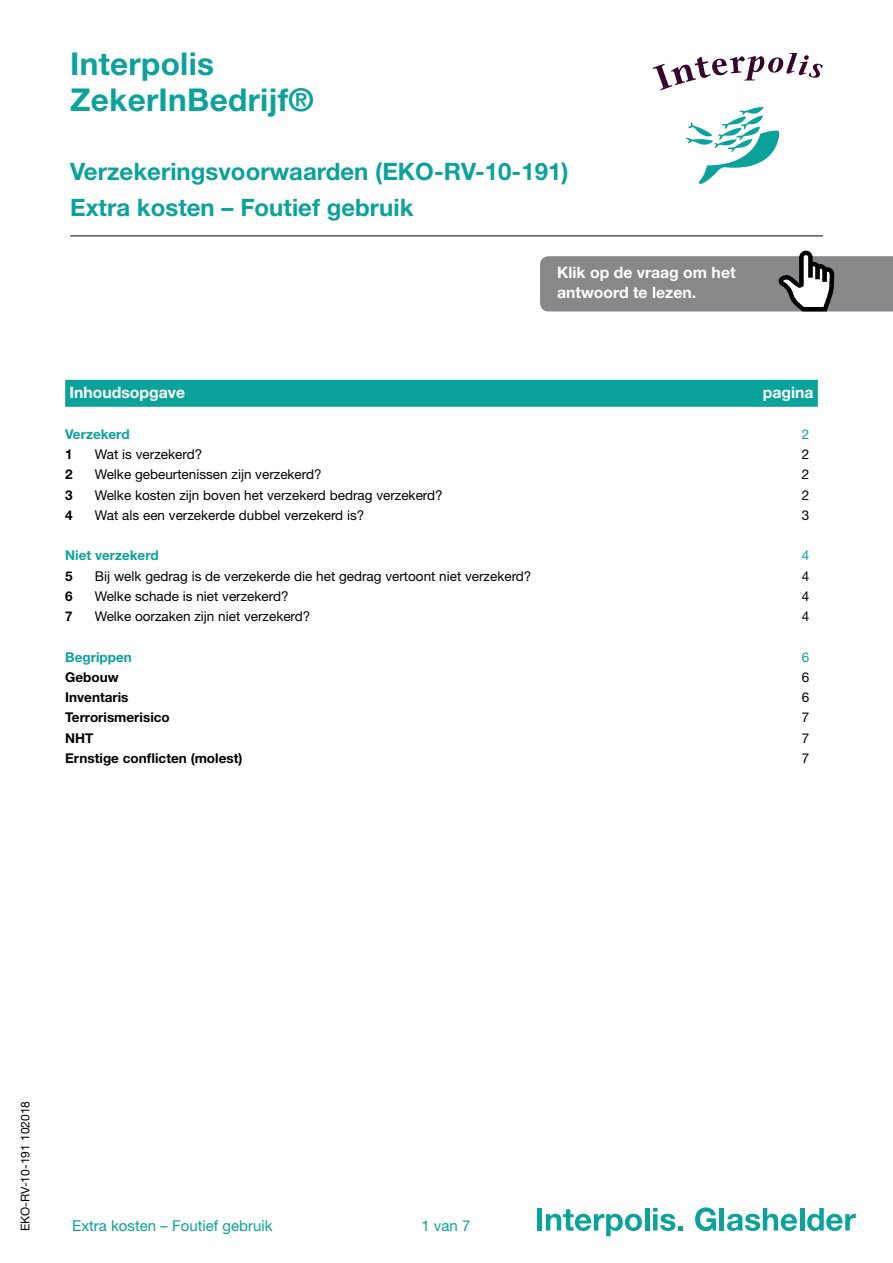
<style>
.page{position:relative;width:893px;height:1263px;background:#fff}
.page>*{position:absolute;margin:0;border:0;box-sizing:border-box;transform-origin:0 0}
.t1{font:700 31.5px/36px "Helvetica Neue LT Std";letter-spacing:.01em;color:#0ba29c}
.t2{font:700 24px/36px "Helvetica Neue LT Std";color:#0ba29c}
.t3{font:700 15.75px/20.2px "Helvetica Neue LT Std";color:#fff}
.t4{font:15px "Helvetica Neue LT Std";color:#0ba29c}
.t5{font:13.5px "Helvetica Neue LT Std";color:#000}
.t6{font:700 13.5px "Helvetica Neue LT Std";color:#000}
.t7{font:700 13.5px "Helvetica Neue LT Std";color:#0ba29c}
.t8{font:13.5px "Helvetica Neue LT Std";color:#0ba29c}
.t9{font:12px "Helvetica Neue LT Std";color:#000}
</style>
<div class="page">
<hr style="left:70px;top:236px;width:753px;height:1px;background:#000">
<div style="left:537px;top:1208px;width:5px;height:22px;background:#0ba29c"></div>
<svg style="left:546px;top:1209px;width:96px;height:27px"></svg>
<hr style="left:645px;top:1208px;width:4px;height:22px;background:#0ba29c">
<svg style="left:653px;top:1208px;width:30px;height:23px"></svg>
<svg style="left:695px;top:1207px;width:21px;height:24px"></svg>
<hr style="left:720px;top:1208px;width:4px;height:22px;background:#0ba29c">
<svg style="left:727px;top:1208px;width:70px;height:23px"></svg>
<hr style="left:800px;top:1208px;width:4px;height:22px;background:#0ba29c">
<svg style="left:807px;top:1208px;width:49px;height:23px"></svg>
<svg style="left:540px;top:251px;width:353px;height:60px;background:#909193"></svg>
<div style="left:65px;top:380px;width:753px;height:27px;background:#0ba29c"></div>
<svg style="left:653px;top:53px;width:170px;height:37px"></svg>
<svg style="left:685px;top:107px;width:95px;height:77px"></svg>
<h1 class="t1" style="left:70px;top:46px;width:245px">Interpolis<br>ZekerInBedrijf®</h1>
<h2 class="t2" style="left:70px;top:153px;width:500px">Verzekeringsvoorwaarden (EKO-RV-10-191)<br>Extra kosten – Foutief gebruik</h2>
<p class="t3" style="left:557px;top:262px;width:180px">Klik op de vraag om het antwoord te lezen.</p>
<p class="t3" style="left:69px;top:382px;width:117px">Inhoudsopgave</p>
<p class="t3" style="left:763px;top:382px;width:52px">pagina</p>
<p class="t7" style="left:65px;top:426px;width:66px">Verzekerd</p>
<p class="t8" style="left:802px;top:426px;width:9px">2</p>
<p class="t6" style="left:65px;top:446px;width:9px">1</p>
<p class="t5" style="left:95px;top:446px;width:109px">Wat is verzekerd?</p>
<p class="t5" style="left:802px;top:446px;width:9px">2</p>
<p class="t6" style="left:65px;top:466px;width:9px">2</p>
<p class="t5" style="left:95px;top:466px;width:228px">Welke gebeurtenissen zijn verzekerd?</p>
<p class="t5" style="left:802px;top:466px;width:9px">2</p>
<p class="t6" style="left:65px;top:486px;width:9px">3</p>
<p class="t5" style="left:95px;top:487px;width:349px">Welke kosten zijn boven het verzekerd bedrag verzekerd?</p>
<p class="t5" style="left:802px;top:487px;width:9px">2</p>
<p class="t6" style="left:65px;top:507px;width:9px">4</p>
<p class="t5" style="left:95px;top:507px;width:271px">Wat als een verzekerde dubbel verzekerd is?</p>
<p class="t5" style="left:802px;top:507px;width:9px">3</p>
<p class="t7" style="left:65px;top:547px;width:95px">Niet verzekerd</p>
<p class="t8" style="left:802px;top:547px;width:9px">4</p>
<p class="t6" style="left:65px;top:567px;width:9px">5</p>
<p class="t5" style="left:95px;top:568px;width:438px">Bij welk gedrag is de verzekerde die het gedrag vertoont niet verzekerd?</p>
<p class="t5" style="left:802px;top:568px;width:9px">4</p>
<p class="t6" style="left:65px;top:588px;width:9px">6</p>
<p class="t5" style="left:95px;top:588px;width:195px">Welke schade is niet verzekerd?</p>
<p class="t5" style="left:802px;top:588px;width:9px">4</p>
<p class="t6" style="left:65px;top:608px;width:9px">7</p>
<p class="t5" style="left:95px;top:608px;width:217px">Welke oorzaken zijn niet verzekerd?</p>
<p class="t5" style="left:802px;top:608px;width:9px">4</p>
<p class="t7" style="left:65px;top:648px;width:68px">Begrippen</p>
<p class="t8" style="left:802px;top:649px;width:9px">6</p>
<p class="t6" style="left:65px;top:669px;width:55px">Gebouw</p>
<p class="t5" style="left:802px;top:669px;width:9px">6</p>
<p class="t6" style="left:65px;top:689px;width:65px">Inventaris</p>
<p class="t5" style="left:802px;top:689px;width:9px">6</p>
<p class="t6" style="left:65px;top:709px;width:106px">Terrorismerisico</p>
<p class="t5" style="left:802px;top:709px;width:9px">7</p>
<p class="t6" style="left:65px;top:729px;width:30px">NHT</p>
<p class="t5" style="left:802px;top:730px;width:9px">7</p>
<p class="t6" style="left:65px;top:750px;width:179px">Ernstige conflicten (molest)</p>
<p class="t5" style="left:802px;top:750px;width:9px">7</p>
<p class="t9" style="left:18px;top:1231px;width:132px;rotate:-90deg">EKO-RV-10-191 102018</p>
<p class="t4" style="left:72px;top:1216px;width:202px">Extra kosten – Foutief gebruik</p>
<p class="t4" style="left:421px;top:1217px;width:51px">1 van 7</p>
</div>
